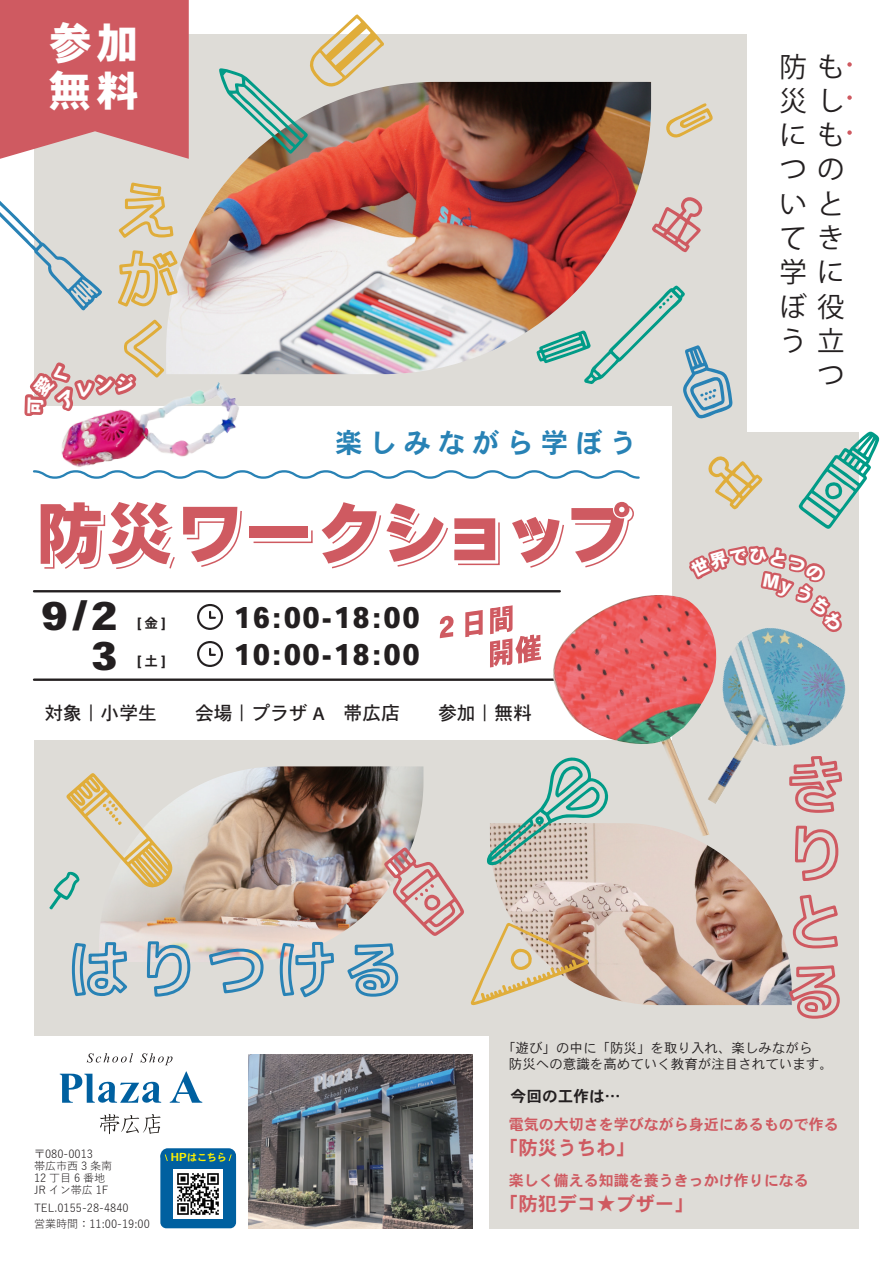
<style>
.page{position:relative;width:893px;height:1263px;background:#fff}
.page>*{position:absolute;margin:0;border:0;box-sizing:border-box;transform-origin:0 0}
.t1{font:42.9px "Heisei Kaku Go Std W9";color:#fff}
.t2{font:38.7px "Heisei Kaku Go Std W9";color:#231f20;scale:1.2 1}
.t3{font:28.95px "Heisei Kaku Go Std W9";letter-spacing:.075em;color:#231f20}
.t4{font:27.45px/34.3px "Koz Go Pr 6 N";color:#231f20}
.t5{font:27.45px "Heisei Kaku Go Std W7";letter-spacing:.25em;color:#2882b5}
.t6{font:19.5px "Heisei Kaku Go Std W7";color:#cf5a61}
.t7{font:18.75px "Heisei Kaku Go Std W5";color:#231f20}
.t8{font:15.6px "Heisei Kaku Go Std W7";color:#231f20}
.t9{font:15px "Heisei Kaku Go Std W7";color:#cf5a61}
.t10{font:13.5px/16.5px "Heisei Kaku Go Std W3";color:#231f20}
.t11{font:13.5px "Heisei Kaku Go Std W7";color:#231f20}
.t12{font:11.1px/12px "Yu Gothic";color:#231f20}
.t13{font:9.9px "Heisei Kaku Go Std W7";color:#fff101}
.s1{font-size:10.95px}
</style>
<div class="page">
<div style="left:34px;top:34px;width:825px;height:1195px;background:#dedcd7"></div>
<div style="left:22px;top:406px;width:649px;height:334px;background:#fff"></div>
<div style="left:17px;top:1036px;width:471px;height:202px;background:#fff"></div>
<div style="left:747px;top:26px;width:118px;height:405px;background:#fff"></div>
<img style="left:100px;top:766px;width:323px;height:194px">
<svg style="left:71px;top:940px;width:59px;height:56px"></svg>
<svg style="left:145px;top:940px;width:47px;height:57px"></svg>
<svg style="left:207px;top:947px;width:58px;height:47px"></svg>
<svg style="left:278px;top:940px;width:58px;height:58px"></svg>
<img style="left:167px;top:82px;width:484px;height:292px">
<svg style="left:0;top:0;width:189px;height:310px"></svg>
<svg style="left:219px;top:15px;width:165px;height:139px"></svg>
<svg style="left:652px;top:197px;width:51px;height:55px"></svg>
<svg style="left:666px;top:103px;width:47px;height:35px"></svg>
<svg style="left:49px;top:773px;width:125px;height:136px"></svg>
<svg style="left:345px;top:847px;width:119px;height:150px"></svg>
<svg style="left:536px;top:285px;width:197px;height:134px"></svg>
<div style="left:197px;top:604px;width:26px;height:26px;border:2px solid #231f20;border-radius:50%"></div>
<svg style="left:209px;top:610px;width:7px;height:9px"></svg>
<div style="left:197px;top:641px;width:26px;height:26px;border:2px solid #231f20;border-radius:50%"></div>
<svg style="left:209px;top:648px;width:7px;height:8px"></svg>
<hr style="left:34px;top:590px;width:526px;height:2px;background:#231f20">
<hr style="left:34px;top:678px;width:526px;height:3px;background:#231f20">
<img style="left:550px;top:595px;width:155px;height:228px">
<img style="left:490px;top:823px;width:300px;height:182px">
<svg style="left:795px;top:825px;width:44px;height:56px"></svg>
<svg style="left:792px;top:894px;width:46px;height:55px"></svg>
<svg style="left:786px;top:964px;width:54px;height:55px"></svg>
<svg style="left:471px;top:923px;width:117px;height:82px"></svg>
<svg style="left:487px;top:755px;width:122px;height:110px"></svg>
<svg style="left:847px;top:62px;width:5px;height:5px"></svg>
<svg style="left:847px;top:95px;width:5px;height:5px"></svg>
<svg style="left:847px;top:130px;width:5px;height:5px"></svg>
<div style="left:160px;top:1151px;width:76px;height:77px;background:#0060a0;border-radius:6px"></div>
<div style="left:160px;top:1148px;width:76px;height:15px;background:#0060a0;border-radius:7px"></div>
<svg style="left:165px;top:1154px;width:3px;height:7px"></svg>
<svg style="left:229px;top:1154px;width:3px;height:7px"></svg>
<svg style="left:40px;top:470px;width:600px;height:99px"></svg>
<img style="left:33px;top:382px;width:219px;height:100px">
<svg style="left:440px;top:615px;width:14px;height:23px"></svg>
<svg style="left:465px;top:610px;width:18px;height:27px"></svg>
<svg style="left:490px;top:605px;width:51px;height:63px"></svg>
<svg style="left:87px;top:1053px;width:46px;height:9px"></svg>
<svg style="left:140px;top:1053px;width:33px;height:12px"></svg>
<svg style="left:60px;top:1074px;width:101px;height:29px"></svg>
<svg style="left:170px;top:1071px;width:32px;height:32px"></svg>
<svg style="left:100px;top:1114px;width:60px;height:20px"></svg>
<img style="left:174px;top:1169px;width:49px;height:49px">
<img style="left:248px;top:1054px;width:224px;height:175px">
<svg style="left:685px;top:431px;width:195px;height:383px"></svg>
<svg style="left:24px;top:319px;width:143px;height:100px"></svg>
<h1 class="t1" style="left:49px;top:16px;width:92px">参加</h1>
<h1 class="t1" style="left:49px;top:64px;width:92px">無料</h1>
<h3 class="t5" style="left:335px;top:426px;width:303px">楽しみながら学ぼう</h3>
<h2 class="t2" style="left:41px;top:592px;width:65px">9/2</h2>
<h2 class="t2" style="left:91px;top:631px;width:24px">3</h2>
<p class="t11" style="left:137px;top:615px;width:30px">[金]</p>
<h3 class="t3" style="left:234px;top:599px;width:187px">16:00-18:00</h3>
<p class="t11" style="left:137px;top:653px;width:30px">[土]</p>
<h3 class="t3" style="left:234px;top:636px;width:187px">10:00-18:00</h3>
<h3 class="t7" style="left:44px;top:702px;width:114px">対象｜小学生</h3>
<h3 class="t7" style="left:195px;top:702px;width:206px">会場｜プラザ A　帯広店</h3>
<h3 class="t7" style="left:438px;top:702px;width:95px">参加｜無料</h3>
<h3 class="t4" style="left:780px;top:50px;width:66px">防も災しに<br>つのいとて<br>学にぼ役う</h3>
<h3 class="t4" style="left:817px;top:119px;width:26px">も</h3>
<h3 class="t4" style="left:817px;top:221px;width:26px">き</h3>
<h3 class="t4" style="left:817px;top:324px;width:28px">立つ</h3>
<p class="t10" style="left:509px;top:1039px;width:325px;text-indent:-7px">「遊び」の中に「防災」を取り入れ、楽しみながら<br>防災への意識を高めていく教育が注目されています。</p>
<p class="t12" style="left:34px;top:1146px;width:80px">〒080-0013<br>帯広市西 3 条南<br>12 丁目 6 番地<br>JR イン帯広 1F</p>
<p class="t12" style="left:34px;top:1199px;width:117px;line-height:15.1px">TEL.0155-28-4840<br>営業時間：11:00-19:00</p>
<p class="t13" style="left:171px;top:1151px;width:57px"><span class="s1">HP</span>はこちら</p>
<h3 class="t8" style="left:511px;top:1087px;width:111px">今回の工作は…</h3>
<h3 class="t9" style="left:509px;top:1115px;width:331px">電気の大切さを学びながら身近にあるもので作る</h3>
<h3 class="t6" style="left:499px;top:1136px;width:138px">「防災うちわ」</h3>
<h3 class="t9" style="left:509px;top:1171px;width:301px">楽しく備える知識を養うきっかけ作りになる</h3>
<h3 class="t6" style="left:499px;top:1192px;width:196px">「防犯デコ★ブザー」</h3>
</div>
